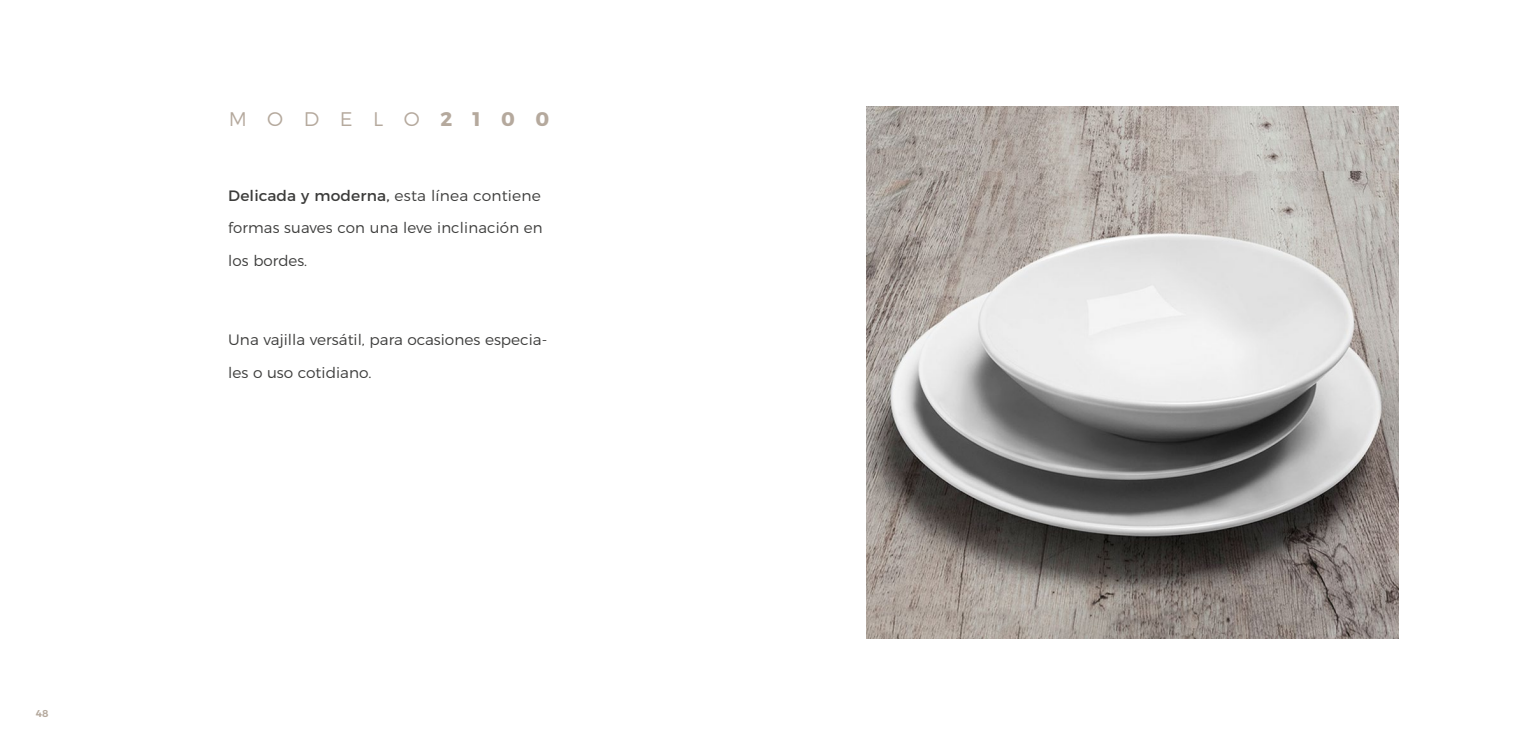
<style>
.page{position:relative;width:1521px;height:745px;background:#fff}
.page>*{position:absolute;margin:0;border:0;box-sizing:border-box;transform-origin:0 0}
.t1{font:300 19.75px "Montserrat";letter-spacing:1.04em;color:#b5a99d}
.t2{font:300 15px/32.5px "Montserrat";color:#3c3c3b}
.t3{font:600 10px "Montserrat";color:#b5a99d}
.s1{font-weight:700}
.s2{font-weight:400}
</style>
<div class="page">
<img style="left:866px;top:106px;width:532px;height:532px">
<p class="t3" style="left:36px;top:704px;width:14px">48</p>
<h1 class="t1" style="left:229px;top:103px;width:322px">MODELO<span class="s1">2100</span></h1>
<p class="t2" style="left:228px;top:178px;width:316px"><span class="s2">Delicada y moderna,</span> esta línea contiene formas suaves con una leve inclinación en los bordes.</p>
<p class="t2" style="left:228px;top:322px;width:320px">Una vajilla versátil, para ocasiones especia&shy;les o uso cotidiano.</p>
</div>
